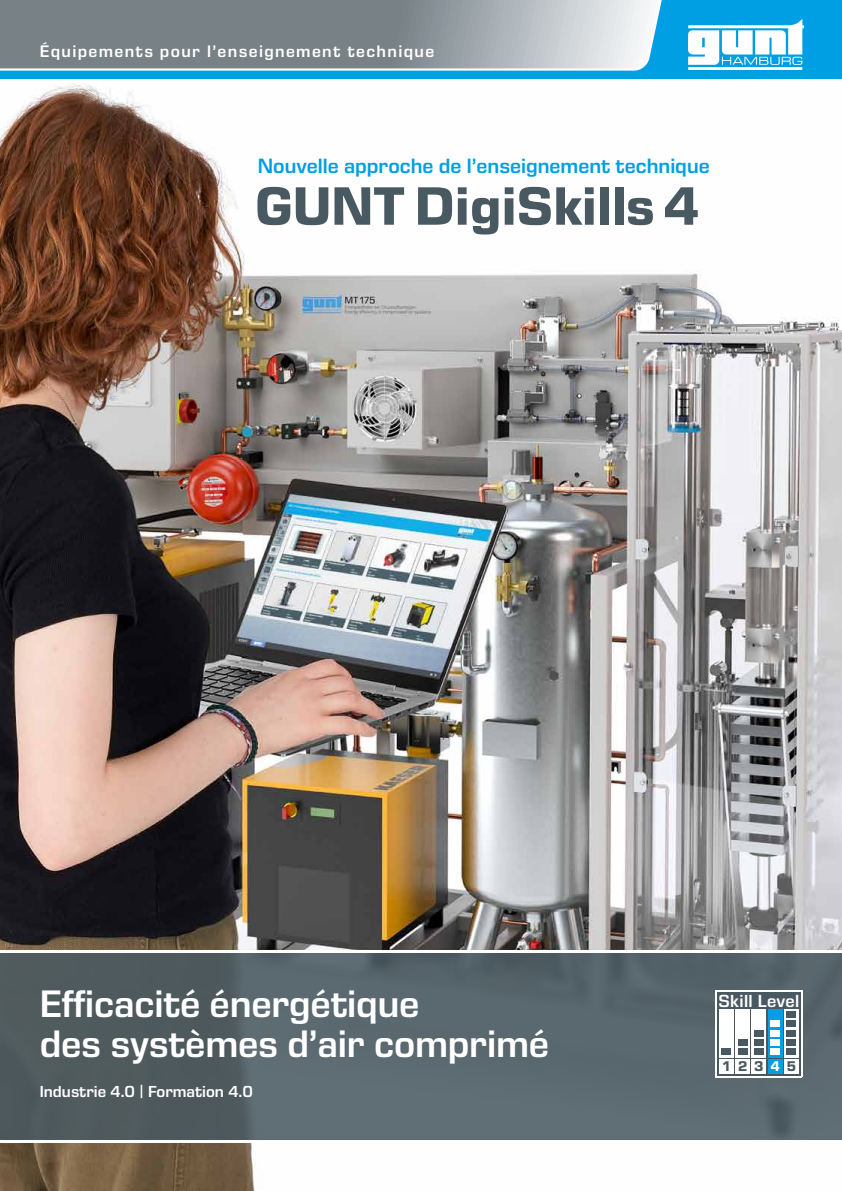
<style>
.page{position:relative;width:842px;height:1191px;background:#fff}
.page>*{position:absolute;margin:0;border:0;box-sizing:border-box;transform-origin:0 0}
.t1{font:700 71.3px "gunt 2 E Symbol";color:#fff}
.t2{font:700 55px "Eurostile Next LT Pro";letter-spacing:.01em;color:#495961}
.t3{font:600 39px/40px "Eurostile Next LT Pro";letter-spacing:-.005em;color:#fff}
.t4{font:600 21.1px "Eurostile Next LT Pro";color:#009fe3}
.t5{font:600 17.8px "Eurostile Next LT Pro";letter-spacing:.02em;color:#fff}
.t6{font:600 17px "Eurostile Next LT Pro";letter-spacing:.08em;color:#fff}
.t7{font:600 16.2px "Eurostile Next LT Pro";color:#fff}
.t8{font:700 14.3px "Eurostile Next LT Pro";letter-spacing:.495em;color:#495961}
.s1{color:#fff}
</style>
<div class="page">
<img style="left:0;top:78px;width:842px;height:1113px">
<div style="left:0;top:0;width:842px;height:78px;background:#009fe3"></div>
<svg style="left:0;top:0;width:662px;height:71px;background:#919ca1"></svg>
<img style="left:0;top:952px;width:842px;height:188px">
<hr style="left:0;top:950px;width:842px;height:2px;background:#fff">
<svg style="left:717px;top:991px;width:84px;height:85px;fill:#495961"></svg>
<div style="left:719px;top:1059px;width:14px;height:14px;background:#fff"></div>
<div style="left:735px;top:1059px;width:15px;height:14px;background:#fff"></div>
<div style="left:752px;top:1059px;width:14px;height:14px;background:#fff"></div>
<div style="left:768px;top:1059px;width:14px;height:14px;background:#009fe3"></div>
<div style="left:784px;top:1059px;width:14px;height:14px;background:#fff"></div>
<svg style="left:784px;top:1009px;width:14px;height:48px"></svg>
<svg style="left:768px;top:1009px;width:14px;height:48px"></svg>
<div style="left:752px;top:1009px;width:14px;height:48px;background:#fff"></div>
<div style="left:736px;top:1009px;width:14px;height:48px;background:#fff"></div>
<div style="left:719px;top:1009px;width:14px;height:48px;background:#fff"></div>
<hr style="left:715px;top:1076px;width:87px;height:1px;background:#fff">
<hr style="left:715px;top:990px;width:87px;height:1px;background:#fff">
<hr style="left:801px;top:990px;width:1px;height:87px;background:#fff">
<div style="left:787px;top:1048px;width:9px;height:6px;background:#495961"></div>
<div style="left:771px;top:1048px;width:9px;height:6px;background:#fff"></div>
<div style="left:754px;top:1048px;width:9px;height:6px;background:#495961"></div>
<div style="left:738px;top:1048px;width:9px;height:6px;background:#495961"></div>
<div style="left:722px;top:1048px;width:9px;height:6px;background:#495961"></div>
<div style="left:787px;top:1029px;width:9px;height:7px;background:#495961"></div>
<div style="left:771px;top:1029px;width:9px;height:7px;background:#fff"></div>
<div style="left:754px;top:1029px;width:9px;height:7px;background:#495961"></div>
<div style="left:787px;top:1039px;width:9px;height:6px;background:#495961"></div>
<div style="left:771px;top:1039px;width:9px;height:6px;background:#fff"></div>
<div style="left:754px;top:1039px;width:9px;height:6px;background:#495961"></div>
<div style="left:738px;top:1039px;width:9px;height:6px;background:#495961"></div>
<div style="left:787px;top:1020px;width:9px;height:7px;background:#495961"></div>
<div style="left:771px;top:1020px;width:9px;height:7px;background:#fff"></div>
<div style="left:787px;top:1011px;width:9px;height:7px;background:#495961"></div>
<hr style="left:715px;top:990px;width:2px;height:87px;background:#fff">
<hr style="left:0;top:1140px;width:842px;height:2px;background:#fff">
<p class="t6" style="left:40px;top:42px;width:396px">Équipements pour l’enseignement technique</p>
<h1 class="t1" style="left:720px;top:9px;width:89px">◆■▼</h1>
<p class="t4" style="left:258px;top:154px;width:453px">Nouvelle approche de l’enseignement technique</p>
<h2 class="t2" style="left:255px;top:175px;width:446px">GUNT DigiSkills 4</h2>
<p class="t3" style="left:40px;top:984px;width:511px">Efficacité énergétique<br>des systèmes d’air comprimé</p>
<p class="t7" style="left:40px;top:1082px;width:215px">Industrie 4.0 | Formation 4.0</p>
<p class="t5" style="left:718px;top:990px;width:82px">Skill Level</p>
<p class="t8" style="left:723px;top:1058px;width:75px">123<span class="s1">4</span>5</p>
</div>
